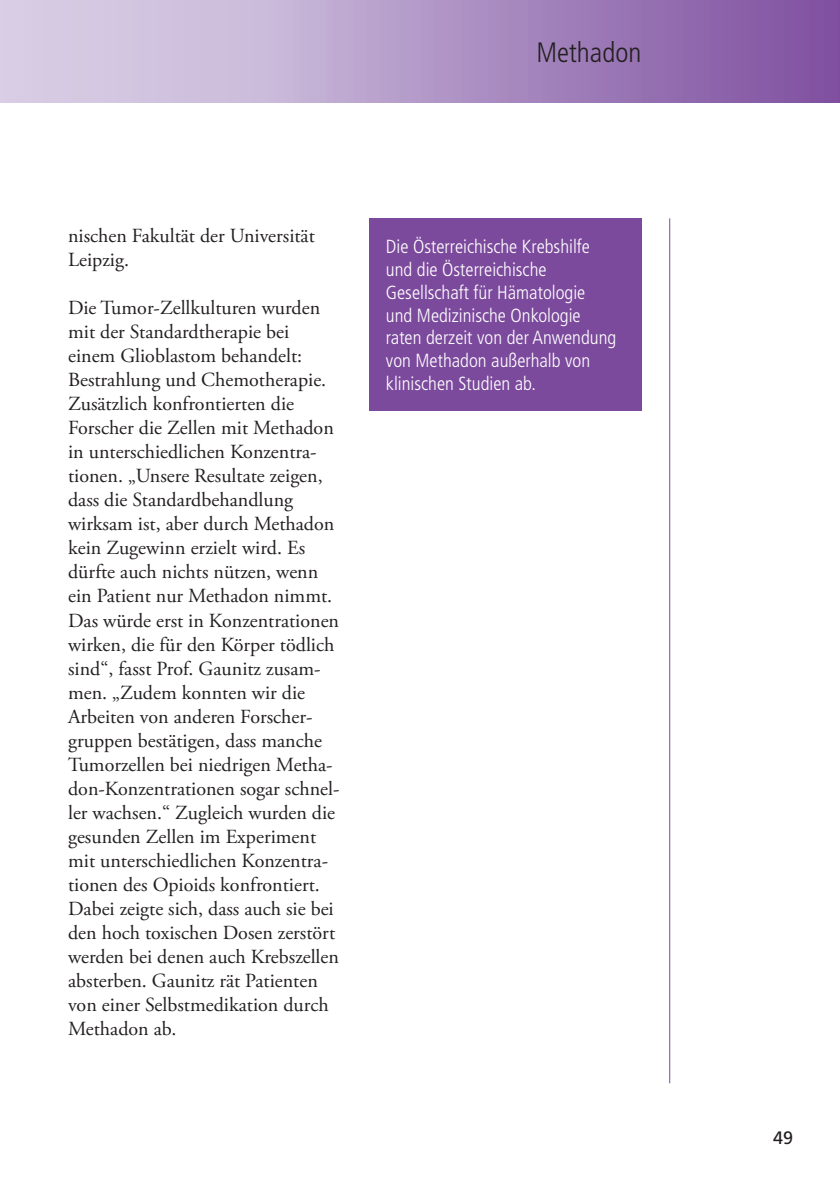
<style>
.page{position:relative;width:840px;height:1191px;background:#fff}
.page>*{position:absolute;margin:0;border:0;box-sizing:border-box;transform-origin:0 0}
.t1{font:300 condensed 28px "Frutiger LT Std";color:#231f20}
.t2{font:20px/24px "Adobe Garamond Pro";color:#231f20}
.t3{font:300 condensed 19px/22.8px "Frutiger LT Std";color:#fff}
.t4{font:18px "Frutiger LT Std";color:#231f20}
</style>
<div class="page">
<div style="left:0;top:0;width:839px;height:102px;background:linear-gradient(to right,#e3dded,#8153a1)"></div>
<hr style="left:668px;top:218px;width:1px;height:865px;background:#7c4a9d">
<div style="left:369px;top:218px;width:272px;height:192px;background:#7c4a9d"></div>
<h1 class="t1" style="left:536px;top:36px;width:106px">Methadon</h1>
<p class="t2" style="left:68px;top:225px;width:248px">nischen Fakultät der Universität<br>Leipzig.</p>
<p class="t2" style="left:68px;top:297px;width:273px">Die Tumor-Zellkulturen wurden mit der Standardtherapie bei einem Glioblastom behandelt:<br>Bestrahlung und Chemotherapie.<br>Zusätzlich konfrontierten die<br>Forscher die Zellen mit Methadon in unterschiedlichen Konzentra&shy;tionen. „Unsere Resultate zeigen, dass die Standardbehandlung wirksam ist, aber durch Methadon kein Zugewinn erzielt wird. Es dürfte auch nichts nützen, wenn ein Patient nur Methadon nimmt.<br>Das würde erst in Konzentrationen wirken, die für den Körper tödlich sind“, fasst Prof. Gaunitz zusam&shy;men. „Zudem konnten wir die<br>Arbeiten von anderen Forscher&shy;gruppen bestätigen, dass manche<br>Tumorzellen bei niedrigen Metha&shy;don-Konzentrationen sogar schnel&shy;ler wachsen.“ Zugleich wurden die gesunden Zellen im Experiment mit unterschiedlichen Konzentra&shy;tionen des Opioids konfrontiert.<br>Dabei zeigte sich, dass auch sie bei den hoch toxischen Dosen zerstört werden bei denen auch Krebszellen absterben. Gaunitz rät Patienten von einer Selbstmedikation durch<br>Methadon ab.</p>
<p class="t3" style="left:386px;top:235px;width:232px">Die Österreichische Krebshilfe und die Österreichische<br>Gesellschaft für Hämatologie und Medizinische Onkologie raten derzeit von der Anwendung von Methadon außerhalb von klinischen Studien ab.</p>
<p class="t4" style="left:772px;top:1127px;width:22px">49</p>
</div>
